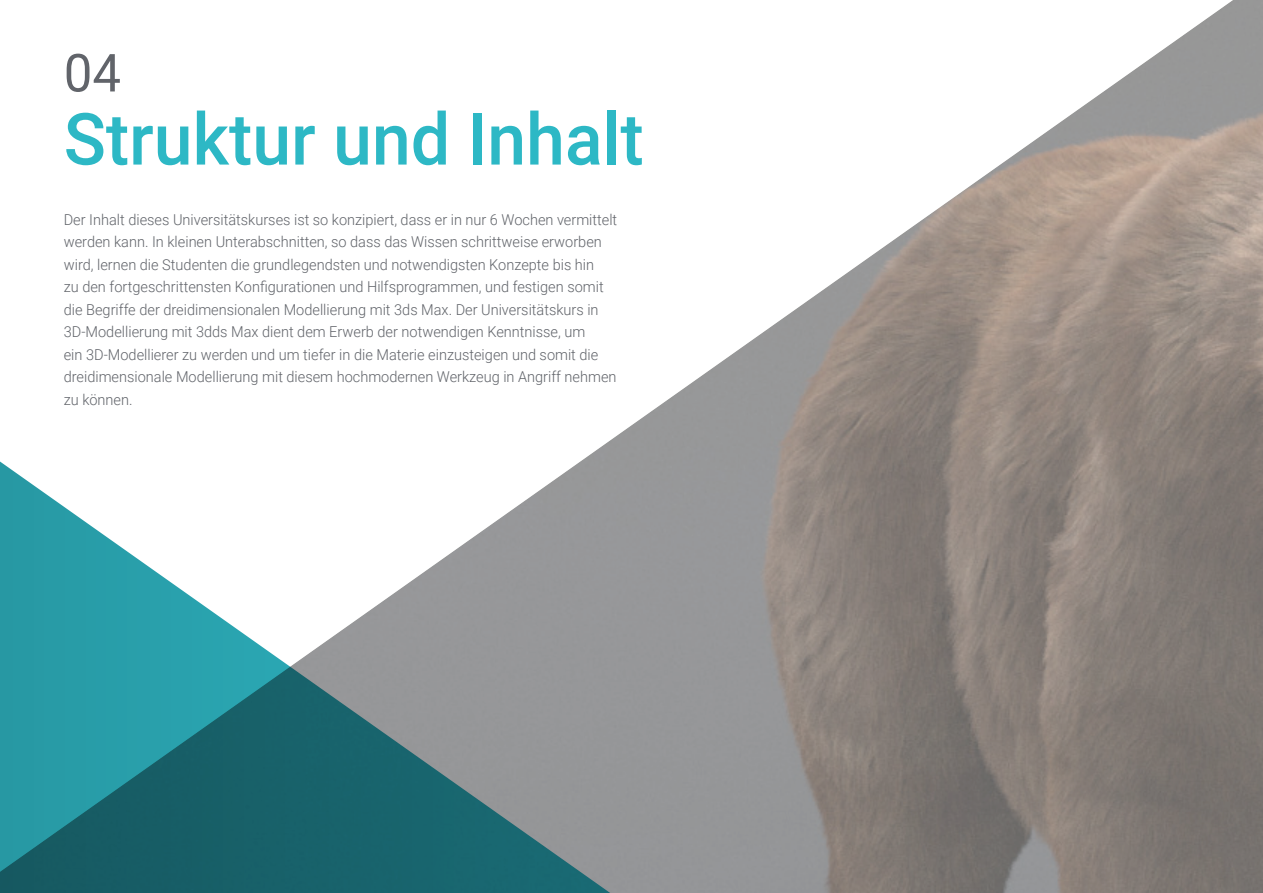
<style>
.page{position:relative;width:1263px;height:893px;background:#fff}
.page>*{position:absolute;margin:0;border:0;box-sizing:border-box;transform-origin:0 0}
.t1{font:500 72px "Roboto";color:#2db8c5}
.t2{font:52.5px "Roboto";color:#61646a}
.t3{font:300 15px/22.5px "Roboto";color:#61646a}
</style>
<div class="page">
<img style="left:602px;top:0;width:661px;height:893px">
<svg style="left:0;top:446px;width:640px;height:447px"></svg>
<h2 class="t2" style="left:64px;top:36px;width:59px">04</h2>
<h1 class="t1" style="left:64px;top:89px;width:581px">Struktur und Inhalt</h1>
<p class="t3" style="left:64px;top:208px;width:555px">Der Inhalt dieses Universitätskurses ist so konzipiert, dass er in nur 6 Wochen vermittelt werden kann. In kleinen Unterabschnitten, so dass das Wissen schrittweise erworben wird, lernen die Studenten die grundlegendsten und notwendigsten Konzepte bis hin<br>zu den fortgeschrittensten Konfigurationen und Hilfsprogrammen, und festigen somit die Begriffe der dreidimensionalen Modellierung mit 3ds Max. Der Universitätskurs in 3D-Modellierung mit 3dds Max dient dem Erwerb der notwendigen Kenntnisse, um<br>ein 3D-Modellierer zu werden und um tiefer in die Materie einzusteigen und somit die dreidimensionale Modellierung mit diesem hochmodernen Werkzeug in Angriff nehmen zu können.</p>
</div>
